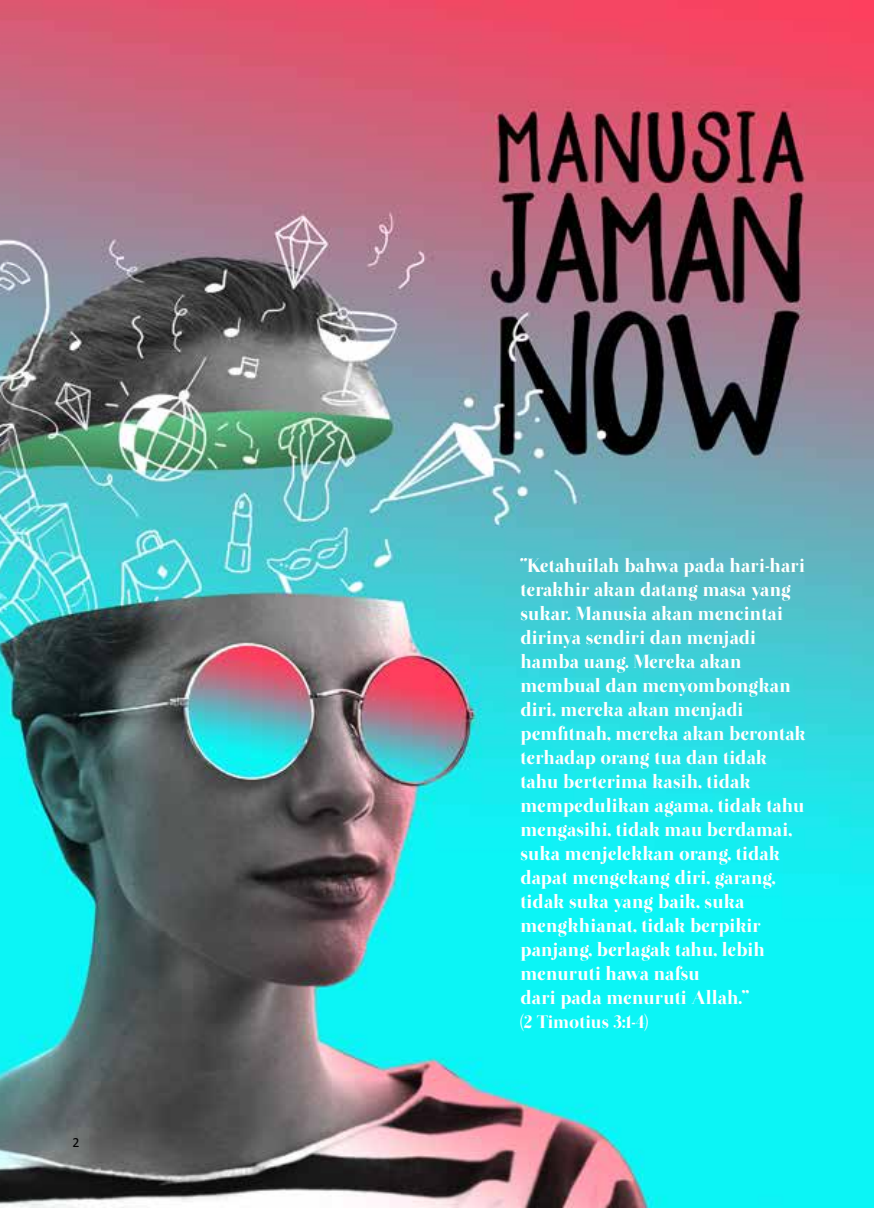
<style>
.page{position:relative;width:874px;height:1208px;background:#fff}
.page>*{position:absolute;margin:0;border:0;box-sizing:border-box;transform-origin:0 0}
.t1{font:19px/24px "Otama ep";color:#fff}
.t2{font:18px "Otama ep";color:#fff}
.t3{font:14px "Calibri";color:#000}
</style>
<div class="page">
<img style="left:0;top:0;width:873px;height:1208px">
<p class="t3" style="left:72px;top:1133px;width:9px">2</p>
<p class="t1" style="left:520px;top:554px;width:287px">“Ketahuilah bahwa pada hari-hari terakhir akan datang masa yang sukar. Manusia akan mencintai dirinya sendiri dan menjadi hamba uang. Mereka akan membual dan menyombongkan diri, mereka akan menjadi pemfitnah, mereka akan berontak terhadap orang tua dan tidak tahu berterima kasih, tidak mempedulikan agama, tidak tahu mengasihi, tidak mau berdamai, suka menjelekkan orang, tidak dapat mengekang diri, garang, tidak suka yang baik, suka mengkhianat, tidak berpikir panjang, berlagak tahu, lebih menuruti hawa nafsu<br>dari pada menuruti Allah.”</p>
<p class="t2" style="left:520px;top:1011px;width:129px">(2 Timotius 3:1-4)</p>
</div>
